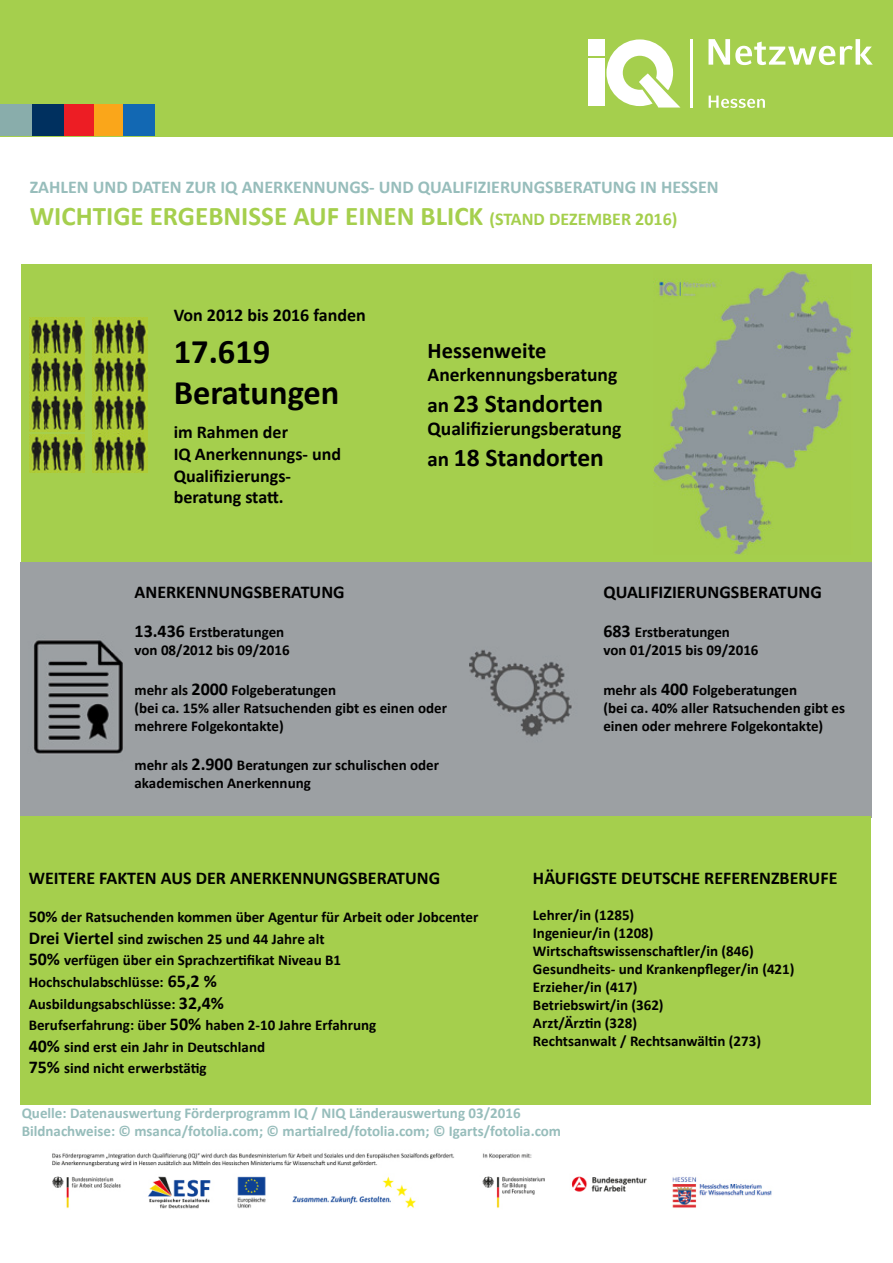
<style>
.page{position:relative;width:893px;height:1263px;background:#fff}
.page>*{position:absolute;margin:0;border:0;box-sizing:border-box;transform-origin:0 0}
.t1{font:700 34.5px/41.4px "Calibri";color:#000}
.t2{font:700 27px "Calibri";color:#a5cf4d}
.t3{font:700 25.5px "Calibri";color:#000}
.t4{font:700 22.5px "Calibri";color:#000}
.t5{font:700 19.5px "Calibri";color:#000}
.t6{font:700 18px/21.6px "Calibri";color:#000}
.t7{font:700 18px "Calibri";color:#97bdbb}
.t8{font:700 15px/18px "Calibri";color:#000}
.t9{font:700 15px/18px "Calibri";color:#97bdbb}
.s1{font-size:18px}
.s2{font-size:21px}
.s3{font-size:16.5px}
</style>
<div class="page">
<div style="left:0;top:0;width:893px;height:136px;background:#a5cf4d"></div>
<div style="left:588px;top:59px;width:16px;height:47px;background:#fff"></div>
<div style="left:588px;top:39px;width:16px;height:17px;background:#fff"></div>
<svg style="left:606px;top:39px;width:74px;height:69px"></svg>
<hr style="left:690px;top:39px;width:2px;height:69px;background:#fff">
<svg style="left:709px;top:96px;width:56px;height:12px"></svg>
<svg style="left:708px;top:39px;width:165px;height:26px"></svg>
<div style="left:63px;top:104px;width:32px;height:32px;background:#ed1d24"></div>
<div style="left:0;top:104px;width:32px;height:32px;background:#89adab"></div>
<div style="left:95px;top:104px;width:29px;height:32px;background:#faa61a"></div>
<div style="left:124px;top:104px;width:31px;height:32px;background:#1268b3"></div>
<div style="left:32px;top:104px;width:31px;height:32px;background:#00305f"></div>
<div style="left:21px;top:264px;width:851px;height:298px;background:#a5cf4d"></div>
<img style="left:653px;top:271px;width:200px;height:283px">
<div style="left:21px;top:562px;width:144px;height:255px;background:#9ca0a3"></div>
<img style="left:34px;top:640px;width:89px;height:114px">
<div style="left:440px;top:562px;width:166px;height:255px;background:#9ca0a3"></div>
<img style="left:469px;top:649px;width:103px;height:88px">
<div style="left:126px;top:562px;width:343px;height:255px;background:#9ca0a3"></div>
<div style="left:595px;top:562px;width:277px;height:255px;background:#9ca0a3"></div>
<div style="left:20px;top:816px;width:850px;height:289px;background:#a5cf4d"></div>
<img style="left:29px;top:318px;width:55px;height:38px">
<img style="left:92px;top:318px;width:55px;height:38px">
<svg style="left:92px;top:356px;width:56px;height:38px;background:#75862b"></svg>
<svg style="left:92px;top:394px;width:56px;height:37px;background:#74852b"></svg>
<svg style="left:92px;top:431px;width:56px;height:3px"></svg>
<img style="left:93px;top:434px;width:55px;height:38px">
<svg style="left:29px;top:394px;width:56px;height:37px;background:#74852b"></svg>
<img style="left:29px;top:434px;width:55px;height:38px">
<svg style="left:29px;top:356px;width:56px;height:38px;background:#75862b"></svg>
<img style="left:52px;top:1153px;width:720px;height:56px">
<p class="t7" style="left:30px;top:175px;width:690px">ZAHLEN UND DATEN ZUR IQ ANERKENNUNGS- UND QUALIFIZIERUNGSBERATUNG IN HESSEN</p>
<h2 class="t2" style="left:30px;top:199px;width:649px">WICHTIGE ERGEBNISSE AUF EINEN BLICK <span class="s1">(STAND DEZEMBER 2016)</span></h2>
<p class="t6" style="left:174px;top:305px;width:194px">Von 2012 bis 2016 fanden</p>
<h1 class="t1" style="left:174px;top:331px;width:167px">17.619<br>Beratungen</h1>
<p class="t6" style="left:174px;top:422px;width:169px">im Rahmen der<br>IQ Anerkennungs- und<br>Qualifizierungs&shy;beratung statt.</p>
<h3 class="t4" style="left:428px;top:336px;width:120px">Hessenweite</h3>
<h3 class="t5" style="left:428px;top:362px;width:191px">Anerkennungsberatung</h3>
<h3 class="t3" style="left:428px;top:387px;width:177px"><span class="s2">an</span> 23 Standorten</h3>
<h3 class="t5" style="left:428px;top:416px;width:195px">Qualifizierungsberatung</h3>
<h3 class="t3" style="left:428px;top:441px;width:178px"><span class="s2">an</span> 18 Standorten</h3>
<p class="t6" style="left:135px;top:581px;width:212px">ANERKENNUNGSBERATUNG</p>
<p class="t8" style="left:135px;top:623px;width:157px"><span class="s1">13.436</span> Erstberatungen von 08/2012 bis 09/2016</p>
<p class="t8" style="left:135px;top:681px;width:314px">mehr als <span class="s1">2000</span> Folgeberatungen<br>(bei ca. 15% aller Ratsuchenden gibt es einen oder mehrere Folgekontakte)</p>
<p class="t8" style="left:135px;top:756px;width:306px">mehr als <span class="s1">2.900</span> Beratungen zur schulischen oder akademischen Anerkennung</p>
<p class="t6" style="left:603px;top:581px;width:220px">QUALIFIZIERUNGSBERATUNG</p>
<p class="t8" style="left:603px;top:623px;width:157px"><span class="s1">683</span> Erstberatungen<br>von 01/2015 bis 09/2016</p>
<p class="t8" style="left:603px;top:681px;width:243px">mehr als <span class="s1">400</span> Folgeberatungen<br>(bei ca. 40% aller Ratsuchenden gibt es einen oder mehrere Folgekontakte)</p>
<p class="t6" style="left:533px;top:868px;width:306px">HÄUFIGSTE DEUTSCHE REFERENZBERUFE</p>
<p class="t8" style="left:533px;top:906px;width:263px">Lehrer/in (1285)<br>Ingenieur/in (1208)<br>Wirtschaftswissenschaftler/in (846)<br>Gesundheits- und Krankenpfleger/in (421)<br>Erzieher/in (417)<br>Betriebswirt/in (362)<br>Arzt/Ärztin (328)<br>Rechtsanwalt / Rechtsanwältin (273)</p>
<p class="t6" style="left:29px;top:868px;width:413px">WEITERE FAKTEN AUS DER ANERKENNUNGSBERATUNG</p>
<p class="t8" style="left:29px;top:906px;width:451px;line-height:21.6px"><span class="s3">50%</span> der Ratsuchenden kommen über Agentur für Arbeit oder Jobcenter <span class="s1">Drei Viertel</span> sind zwischen 25 und 44 Jahre alt<br><span class="s1">50%</span> verfügen über ein Sprachzertifikat Niveau B1<br>Hochschulabschlüsse: <span class="s1">65,2 %<br></span>Ausbildungsabschlüsse: <span class="s1">32,4%<br></span>Berufserfahrung: über <span class="s1">50%</span> haben 2-10 Jahre Erfahrung<br><span class="s1">40%</span> sind erst ein Jahr in Deutschland<br><span class="s1">75%</span> sind nicht erwerbstätig</p>
<p class="t9" style="left:22px;top:1103px;width:541px">Quelle: Datenauswertung Förderprogramm IQ / NIQ Länderauswertung 03/2016<br>Bildnachweise: © msanca/fotolia.com; © martialred/fotolia.com; © Igarts/fotolia.com</p>
</div>
